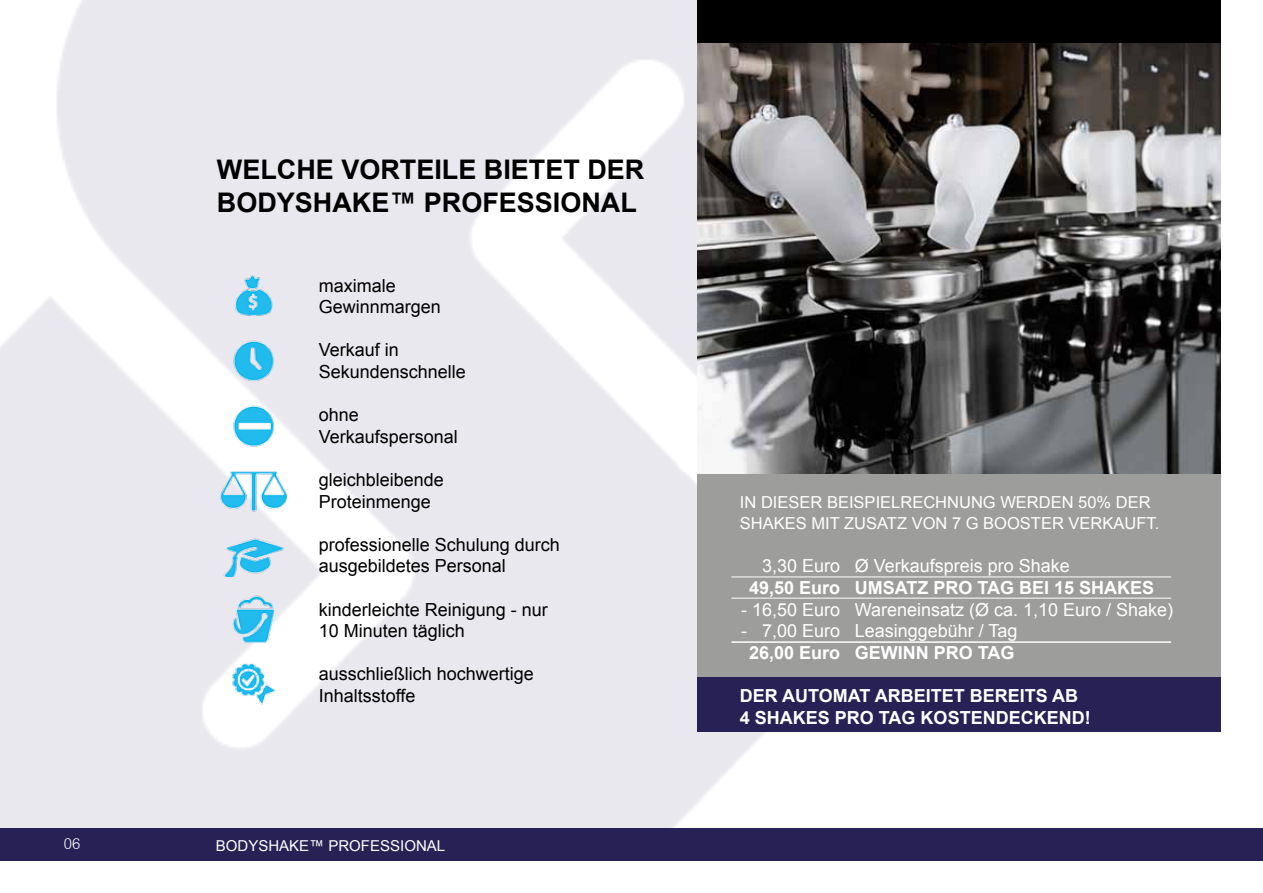
<style>
.page{position:relative;width:1263px;height:893px;background:#fff}
.page>*{position:absolute;margin:0;border:0;box-sizing:border-box;transform-origin:0 0}
.t1{font:700 27px/32.4px "Arial";color:#000}
.t2{font:18px/21.6px "Arial";color:#000}
.t3{font:700 18px "Arial";color:#fff}
.t4{font:18px/21.6px "Arial";color:#fff}
.t5{font:16.5px/21.6px "Arial";color:#fff}
.t6{font:15px "Arial";color:#fff}
.t7{font:300 15px "Arial Rounded MT";color:#fff}
</style>
<div class="page">
<div style="left:0;top:828px;width:1263px;height:33px;background:#272155"></div>
<div style="left:697px;top:472px;width:523px;height:206px;background:#9d9d9c"></div>
<img style="left:697px;top:43px;width:523px;height:431px">
<img style="left:205px;top:272px;width:93px;height:45px">
<img style="left:205px;top:332px;width:93px;height:53px">
<img style="left:233px;top:398px;width:65px;height:49px">
<img style="left:205px;top:461px;width:84px;height:54px">
<img style="left:205px;top:523px;width:93px;height:54px">
<img style="left:205px;top:591px;width:93px;height:54px">
<img style="left:205px;top:656px;width:93px;height:54px">
<div style="left:697px;top:678px;width:523px;height:54px;background:#272155"></div>
<div style="left:697px;top:0;width:523px;height:43px;background:#000"></div>
<hr style="left:731px;top:577px;width:440px;height:1px;background:#fff">
<hr style="left:731px;top:598px;width:440px;height:1px;background:#fff">
<hr style="left:731px;top:641px;width:440px;height:2px;background:#fff">
<h1 class="t1" style="left:217px;top:154px;width:429px">WELCHE VORTEILE BIETET DER<br>BODYSHAKE™ PROFESSIONAL</h1>
<p class="t2" style="left:319px;top:275px;width:124px">maximale<br>Gewinnmargen</p>
<p class="t2" style="left:319px;top:339px;width:149px">Verkauf in<br>Sekundenschnelle</p>
<p class="t2" style="left:319px;top:404px;width:141px">ohne<br>Verkaufspersonal</p>
<p class="t2" style="left:319px;top:469px;width:127px">gleichbleibende<br>Proteinmenge</p>
<p class="t2" style="left:319px;top:534px;width:243px">professionelle Schulung durch ausgebildetes Personal</p>
<p class="t2" style="left:319px;top:599px;width:231px">kinderleichte Reinigung - nur<br>10 Minuten täglich</p>
<p class="t2" style="left:319px;top:663px;width:217px">ausschließlich hochwertige<br>Inhaltsstoffe</p>
<p class="t7" style="left:64px;top:835px;width:18px">06</p>
<p class="t6" style="left:216px;top:836px;width:12px">bod</p>
<p class="t6" style="left:248px;top:836px;width:42px">ys hake</p>
<p class="t6" style="left:309px;top:836px;width:30px">™ professional</p>
<p class="t5" style="left:740px;top:491px;width:421px">IN DIESER BEISPIELRECHNUNG WERDEN 50% DER<br>SHAKES MIT ZUSATZ VON 7 G BOOSTER VERKAUFT.</p>
<p class="t4" style="left:762px;top:555px;width:80px">3,30 Euro</p>
<p class="t3" style="left:749px;top:576px;width:93px">49,50 EURO</p>
<p class="t4" style="left:741px;top:599px;width:101px">- 16,50 Euro</p>
<p class="t4" style="left:741px;top:620px;width:101px">- 7,00 Euro</p>
<p class="t3" style="left:749px;top:640px;width:93px">26,00 EURO</p>
<p class="t4" style="left:855px;top:555px;width:217px">Ø Verkaufspreis pro Shake</p>
<p class="t3" style="left:855px;top:576px;width:14px">UMSAT</p>
<p class="t3" style="left:917px;top:576px;width:30px">Z PRO</p>
<p class="t3" style="left:977px;top:576px;width:13px">TAG</p>
<p class="t3" style="left:1019px;top:576px;width:11px">BEI</p>
<p class="t3" style="left:1054px;top:576px;width:39px">15 SHAKES</p>
<p class="t4" style="left:855px;top:599px;width:320px">Wareneinsatz (Ø ca. 1,10 Euro / Shake)<br>Leasinggebühr / Tag</p>
<p class="t3" style="left:855px;top:640px;width:54px">GEWINN</p>
<p class="t3" style="left:934px;top:640px;width:14px">PRO</p>
<p class="t3" style="left:978px;top:640px;width:13px">TAG</p>
<p class="t3" style="left:740px;top:684px;width:14px">DER</p>
<p class="t3" style="left:782px;top:684px;width:14px">AUTOMAT</p>
<p class="t3" style="left:875px;top:684px;width:13px">ARBEITET</p>
<p class="t3" style="left:970px;top:684px;width:12px">BEREITS</p>
<p class="t3" style="left:1052px;top:684px;width:14px">AB</p>
<p class="t3" style="left:740px;top:705px;width:29px">4 SHAKES</p>
<p class="t3" style="left:835px;top:705px;width:14px">PRO</p>
<p class="t3" style="left:879px;top:705px;width:13px">TAG</p>
<p class="t3" style="left:921px;top:705px;width:14px">KOSTENDECKEND</p>
<p class="t3" style="left:1085px;top:705px;width:7px">!</p>
</div>
